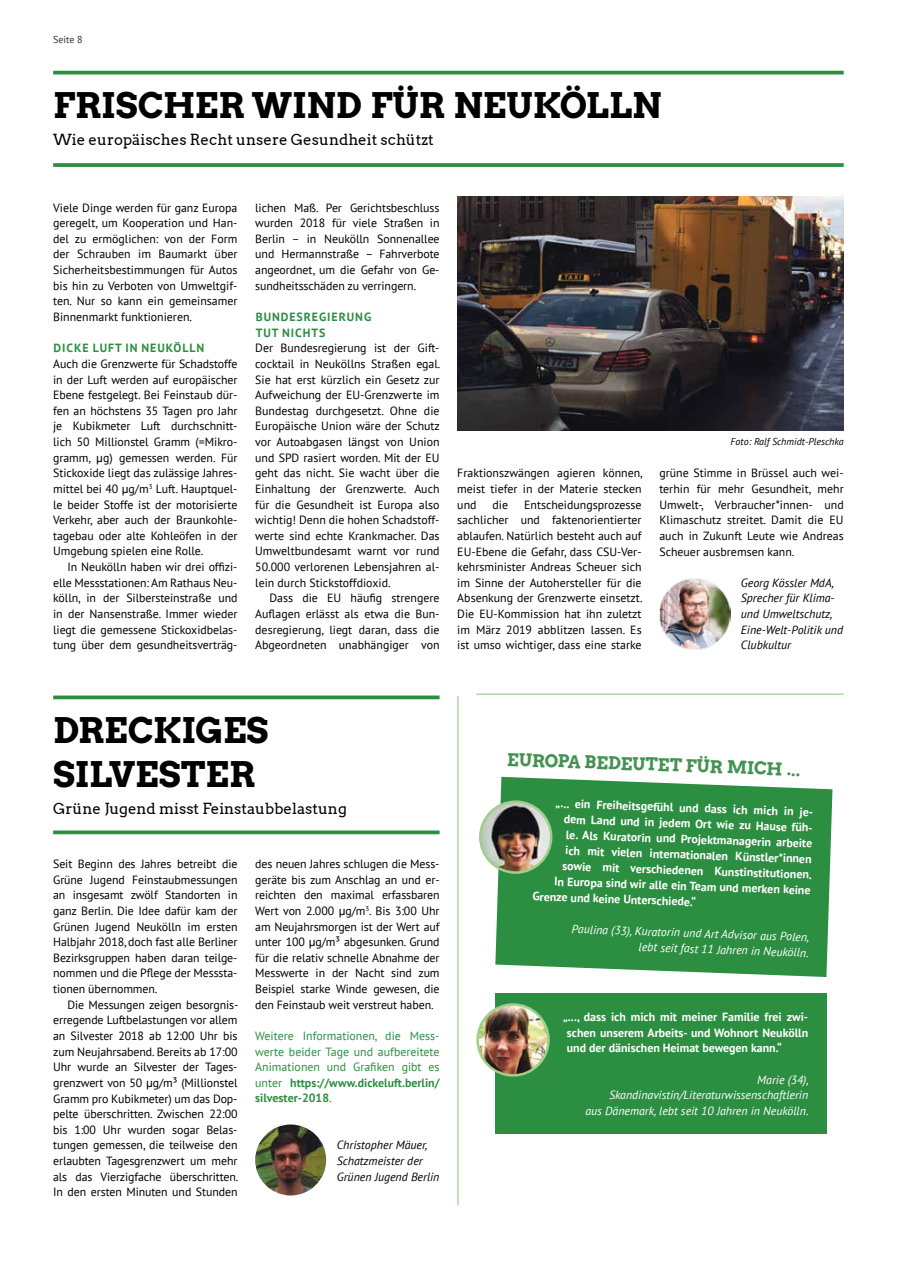
<style>
.page{position:relative;width:904px;height:1276px;background:#fff}
.page>*{position:absolute;margin:0;border:0;box-sizing:border-box;transform-origin:0 0}
.t1{font:35px/43.8px "Arvo Gruen";color:#000}
.t2{font:17.5px "Arvo Gruen";color:#459252}
.t3{font:15px "Arvo";color:#000}
.t4{font:11.88px/15.6px "PT Sans";letter-spacing:-.005em;color:#000;text-align:justify}
.t5{font:700 11.88px/15.6px "PT Sans";color:#fff;text-align:justify}
.t6{font:italic 11.88px/15.6px "PT Sans";color:#fff;text-align:right}
.t7{font:11.88px/15.6px "PT Sans";color:#2c8e41;text-align:justify}
.t8{font:italic 11.88px/15.6px "PT Sans";color:#000}
.t9{font:700 11.88px/15.6px "PT Sans";letter-spacing:.08em;color:#2c8e41}
.t10{font:italic 10px "PT Sans";color:#000}
.t11{font:10px "PT Sans";color:#39342f}
.s1{font-family:"Arial Narrow"}
.s2{font-weight:700}
</style>
<div class="page">
<hr style="left:53px;top:71px;width:790px;height:3px;background:#2c8e41">
<svg style="left:53px;top:163px;width:790px;height:4px;background:#38944c"></svg>
<img style="left:659px;top:579px;width:71px;height:71px">
<svg style="left:53px;top:695px;width:386px;height:4px;background:#489d5a"></svg>
<svg style="left:53px;top:830px;width:386px;height:4px;background:#469c58"></svg>
<img style="left:255px;top:1124px;width:71px;height:71px;border-radius:35px">
<img style="left:457px;top:197px;width:386px;height:234px">
<div style="left:495px;top:993px;width:331px;height:140px;background:#2c8e41"></div>
<hr style="left:457px;top:696px;width:1px;height:509px;background:#a0cf8d">
<svg style="left:495px;top:777px;width:337px;height:200px;background:#3c964f"></svg>
<img style="left:480px;top:801px;width:71px;height:71px;border-radius:35px">
<div style="left:479px;top:800px;width:73px;height:74px;border:2px solid #a0cf8d;border-radius:50%"></div>
<img style="left:477px;top:1004px;width:71px;height:71px;border-radius:35px">
<div style="left:476px;top:1003px;width:73px;height:73px;border:2px solid #a0cf8d;border-radius:50%"></div>
<hr style="left:476px;top:693px;width:367px;height:2px;background:#a0cf8d">
<p class="t11" style="left:53px;top:34px;width:31px">Seite 8</p>
<h1 class="t1" style="left:53px;top:82px;width:610px">FRISCHER WIND FÜR NEUKÖLLN</h1>
<p class="t3" style="left:53px;top:130px;width:382px">Wie europäisches Recht unsere Gesundheit schützt</p>
<p class="t4" style="left:53px;top:200px;width:186px">Viele Dinge werden für ganz Europa geregelt, um Kooperation und Han&shy;del zu ermöglichen: von der Form der Schrauben im Baumarkt über Sicherheitsbestimmungen für Autos bis hin zu Verboten von Umweltgif&shy;ten. Nur so kann ein gemeinsamer Binnenmarkt funktionieren.</p>
<p class="t9" style="left:54px;top:340px;width:152px">DICKE LUFT IN NEUKÖLLN</p>
<p class="t4" style="left:53px;top:356px;width:186px">Auch die Grenzwerte für Schadstoffe in der Luft werden auf europäischer Ebene festgelegt. Bei Feinstaub dür&shy;fen an höchstens 35 Tagen pro Jahr je Kubikmeter Luft durchschnitt&shy;lich 50 Millionstel Gramm (=Mikro&shy;gramm, <span class="s1">µ</span>g) gemessen werden. Für Stickoxide liegt das zulässige Jahres&shy;mittel bei 40 <span class="s1">µ</span>g/m<sup>3</sup> Luft. Hauptquel&shy;le beider Stoffe ist der motorisierte Verkehr, aber auch der Braunkohle&shy;tagebau oder alte Kohleöfen in der Umgebung spielen eine Rolle.</p>
<p class="t4" style="left:53px;top:559px;width:186px;text-indent:14px">In Neukölln haben wir drei offizi&shy;elle Messstationen: Am Rathaus Neu&shy;kölln, in der Silbersteinstraße und in der Nansenstraße. Immer wieder liegt die gemessene Stickoxidbelas&shy;tung über dem gesundheitsverträg-</p>
<p class="t4" style="left:255px;top:200px;width:186px">lichen Maß. Per Gerichtsbeschluss wurden 2018 für viele Straßen in Berlin – in Neukölln Sonnenallee und Hermannstraße – Fahrverbote angeordnet, um die Gefahr von Ge&shy;sundheitsschäden zu verringern.</p>
<p class="t9" style="left:256px;top:309px;width:117px">BUNDESREGIERUNG<br>TUT NICHTS</p>
<p class="t4" style="left:255px;top:341px;width:187px">Der Bundesregierung ist der Gift&shy;cocktail in Neuköllns Straßen egal.<br>Sie hat erst kürzlich ein Gesetz zur Aufweichung der EU-Grenzwerte im Bundestag durchgesetzt. Ohne die Europäische Union wäre der Schutz vor Autoabgasen längst von Union und SPD rasiert worden. Mit der EU geht das nicht. Sie wacht über die Einhaltung der Grenzwerte. Auch für die Gesundheit ist Europa also wichtig! Denn die hohen Schadstoff&shy;werte sind echte Krankmacher. Das Umweltbundesamt warnt vor rund 50.000 verlorenen Lebensjahren al&shy;lein durch Stickstoffdioxid.</p>
<p class="t4" style="left:255px;top:591px;width:186px;text-indent:14px">Dass die EU häufig strengere Auflagen erlässt als etwa die Bun&shy;desregierung, liegt daran, dass die Abgeordneten unabhängiger von</p>
<p class="t4" style="left:457px;top:466px;width:187px">Fraktionszwängen agieren können, meist tiefer in der Materie stecken und</p>
<p class="t4" style="left:457px;top:497px;width:187px;text-indent:67px">Entscheidungsprozesse sachlicher und faktenorientierter ablaufen. Natürlich besteht auch auf EU-Ebene die Gefahr, dass CSU-Ver&shy;kehrsminister Andreas Scheuer sich im Sinne der Autohersteller für die Absenkung der Grenzwerte einsetzt.<br>Die EU-Kommission hat ihn zuletzt im März 2019 abblitzen lassen. Es ist umso wichtiger, dass eine starke</p>
<p class="t4" style="left:492px;top:497px;width:17px">die</p>
<p class="t10" style="left:730px;top:435px;width:115px">Foto: Ralf Schmidt-Pleschka</p>
<p class="t4" style="left:659px;top:466px;width:186px">grüne Stimme in Brüssel auch wei&shy;terhin für mehr Gesundheit, mehr Umwelt-, Verbraucher*innen- und Klimaschutz streitet. Damit die EU auch in Zukunft Leute wie Andreas Scheuer ausbremsen kann.</p>
<p class="t8" style="left:741px;top:574px;width:104px">Georg Kössler MdA,<br>Sprecher für Klima&shy;und Umweltschutz,<br>Eine-Welt-Politik und<br>Clubkultur</p>
<h1 class="t1" style="left:53px;top:707px;width:217px">DRECKIGES<br>SILVESTER</h1>
<p class="t3" style="left:53px;top:799px;width:295px">Grüne Jugend misst Feinstaubbelastung</p>
<p class="t4" style="left:53px;top:856px;width:186px">Seit Beginn des Jahres betreibt die Grüne Jugend Feinstaubmessungen an insgesamt zwölf Standorten in ganz Berlin. Die Idee dafür kam der Grünen Jugend Neukölln im ersten Halbjahr 2018, doch fast alle Berliner Bezirksgruppen haben daran teilge&shy;nommen und die Pflege der Messsta&shy;tionen übernommen.</p>
<p class="t4" style="left:53px;top:997px;width:187px;text-indent:14px">Die Messungen zeigen besorgnis&shy;erregende Luftbelastungen vor allem an Silvester 2018 ab 12:00 Uhr bis zum Neujahrsabend. Bereits ab 17:00<br>Uhr wurde an Silvester der Tages&shy;grenzwert von 50 <span class="s1">µ</span>g/m³ (Millionstel Gramm pro Kubikmeter) um das Dop&shy;pelte überschritten. Zwischen 22:00 bis 1:00 Uhr wurden sogar Belas&shy;tungen gemessen, die teilweise den erlaubten Tagesgrenzwert um mehr als das Vierzigfache überschritten.<br>In den ersten Minuten und Stunden</p>
<p class="t4" style="left:255px;top:856px;width:186px">des neuen Jahres schlugen die Mess&shy;geräte bis zum Anschlag an und er&shy;reichten den maximal erfassbaren Wert von 2.000 <span class="s1">µ</span>g/m<sup>3</sup>. Bis 3:00 Uhr am Neujahrsmorgen ist der Wert auf unter 100 <span class="s1">µ</span>g/m³ abgesunken. Grund für die relativ schnelle Abnahme der Messwerte in der Nacht sind zum Beispiel starke Winde gewesen, die den Feinstaub weit verstreut haben.</p>
<p class="t7" style="left:255px;top:1028px;width:186px">Weitere Informationen, die Mess&shy;werte beider Tage und aufbereitete Animationen und Grafiken gibt es unter <span class="s2">https://www.dickeluft.berlin/ silvester-2018</span>.</p>
<p class="t8" style="left:337px;top:1137px;width:104px">Christopher Mäuer,<br>Schatzmeister der<br>Grünen Jugend Berlin</p>
<h2 class="t2" style="left:507px;top:747px;width:295px;rotate:2deg">EUROPA BEDEUTET FÜR MICH ...</h2>
<p class="t5" style="left:556px;top:795px;width:261px;rotate:2deg">„... ein Freiheitsgefühl und dass ich mich in je-</p>
<p class="t5" style="left:564px;top:811px;width:252px;rotate:2deg">dem Land und in jedem Ort wie zu Hause füh-</p>
<p class="t5" style="left:566px;top:826px;width:248px;rotate:2deg">le. Als Kuratorin und Projektmanagerin arbeite</p>
<p class="t5" style="left:565px;top:842px;width:248px;rotate:2deg">ich mit vielen internationalen Künstler*innen</p>
<p class="t5" style="left:562px;top:858px;width:251px;rotate:2deg">sowie mit verschiedenen Kunstinstitutionen.</p>
<p class="t5" style="left:554px;top:873px;width:258px;rotate:2deg">In Europa sind wir alle ein Team und merken keine</p>
<p class="t5" style="left:533px;top:888px;width:165px;rotate:2deg">Grenze und keine Unterschiede.“</p>
<p class="t6" style="left:572px;top:920px;width:239px;rotate:2deg">Paulina (33), Kuratorin und Art Advisor aus Polen, lebt seit fast 11 Jahren in Neukölln.</p>
<p class="t5" style="left:567px;top:1009px;width:243px;text-indent:-4px">„..., dass ich mich mit meiner Familie frei zwi&shy;schen unserem Arbeits- und Wohnort Neukölln und der dänischen Heimat bewegen kann.“</p>
<p class="t6" style="left:585px;top:1071px;width:225px">Marie (34),<br>Skandinavistin/Literaturwissenschaftlerin<br>aus Dänemark, lebt seit 10 Jahren in Neukölln.</p>
</div>
